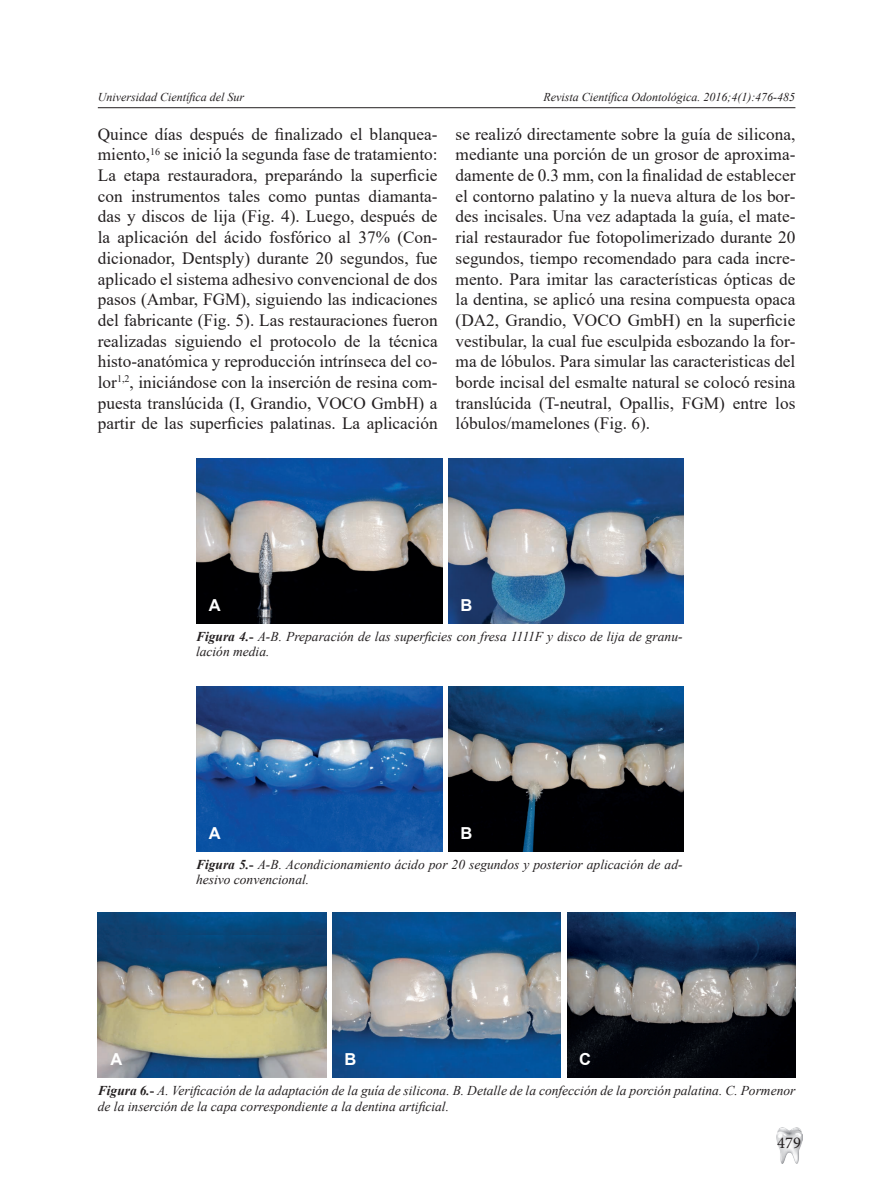
<style>
.page{position:relative;width:872px;height:1191px;background:#fff}
.page>*{position:absolute;margin:0;border:0;box-sizing:border-box;transform-origin:0 0}
.t1{font:17.25px/20.7px "Times New Roman";color:#231f20;text-align:justify}
.t2{font:700 16.5px "Arial";color:#fff}
.t3{font:16.5px "Minion Pro";color:#231f20}
.t4{font:italic 13.5px/15.6px "Times New Roman";color:#231f20}
.t5{font:italic 12px "Times New Roman";color:#231f20}
.s1{font-weight:700}
.s2{font-weight:700;font-style:normal}
</style>
<div class="page">
<img style="left:776px;top:1127px;width:26px;height:36px">
<hr style="left:98px;top:107px;width:697px;height:1px;background:#231f20">
<img style="left:448px;top:458px;width:235px;height:165px">
<img style="left:196px;top:458px;width:246px;height:165px">
<img style="left:448px;top:686px;width:235px;height:165px">
<img style="left:196px;top:686px;width:246px;height:165px">
<img style="left:332px;top:912px;width:229px;height:165px">
<img style="left:98px;top:935px;width:228px;height:142px">
<img style="left:98px;top:912px;width:228px;height:23px">
<img style="left:567px;top:912px;width:228px;height:165px">
<p class="t5" style="left:98px;top:89px;width:148px">Universidad Científica del Sur</p>
<p class="t5" style="left:543px;top:88px;width:253px">Revista Científica Odontológica. 2016;4(1):476-485</p>
<p class="t1" style="left:98px;top:123px;width:341px">Quince días después de finalizado el blanquea&shy;miento,<sup>16</sup> se inició la segunda fase de tratamiento:<br>La etapa restauradora, preparándo la superficie con instrumentos tales como puntas diamanta&shy;das y discos de lija (Fig. 4). Luego, después de la aplicación del ácido fosfórico al 37% (Con&shy;dicionador, Dentsply) durante 20 segundos, fue aplicado el sistema adhesivo convencional de dos pasos (Ambar, FGM), siguiendo las indicaciones del fabricante (Fig. 5). Las restauraciones fueron realizadas siguiendo el protocolo de la técnica histo-anatómica y reproducción intrínseca del co&shy;lor<sup>1,2</sup>, iniciándose con la inserción de resina com&shy;puesta translúcida (I, Grandio, VOCO GmbH) a partir de las superficies palatinas. La aplicación</p>
<p class="t1" style="left:455px;top:123px;width:341px">se realizó directamente sobre la guía de silicona, mediante una porción de un grosor de aproxima&shy;damente de 0.3 mm, con la finalidad de establecer el contorno palatino y la nueva altura de los bor&shy;des incisales. Una vez adaptada la guía, el mate&shy;rial restaurador fue fotopolimerizado durante 20 segundos, tiempo recomendado para cada incre&shy;mento. Para imitar las características ópticas de la dentina, se aplicó una resina compuesta opaca (DA2, Grandio, VOCO GmbH) en la superficie vestibular, la cual fue esculpida esbozando la for&shy;ma de lóbulos. Para simular las caracteristicas del borde incisal del esmalte natural se colocó resina translúcida (T-neutral, Opallis, FGM) entre los lóbulos/mamelones (Fig. 6).</p>
<p class="t2" style="left:209px;top:594px;width:13px">A</p>
<p class="t2" style="left:460px;top:594px;width:13px">B</p>
<p class="t4" style="left:196px;top:628px;width:488px"><span class="s1">Figura 4.</span><span class="s2">-</span> A-B. Preparación de las superficies con fresa 1111F y disco de lija de granu&shy;lación media.</p>
<p class="t2" style="left:209px;top:822px;width:13px">A</p>
<p class="t2" style="left:460px;top:822px;width:13px">B</p>
<p class="t4" style="left:196px;top:856px;width:488px"><span class="s1">Figura 5.</span><span class="s2">-</span> A-B. Acondicionamiento ácido por 20 segundos y posterior aplicación de ad&shy;hesivo convencional.</p>
<p class="t2" style="left:111px;top:1048px;width:13px">A</p>
<p class="t2" style="left:344px;top:1048px;width:13px">B</p>
<p class="t2" style="left:579px;top:1048px;width:13px">C</p>
<p class="t4" style="left:98px;top:1082px;width:699px"><span class="s1">Figura 6.</span><span class="s2">-</span> A. Verificación de la adaptación de la guía de silicona. B. Detalle de la confección de la porción palatina. C. Pormenor de la inserción de la capa correspondiente a la dentina artificial.</p>
<p class="t3" style="left:777px;top:1132px;width:25px">479</p>
</div>
